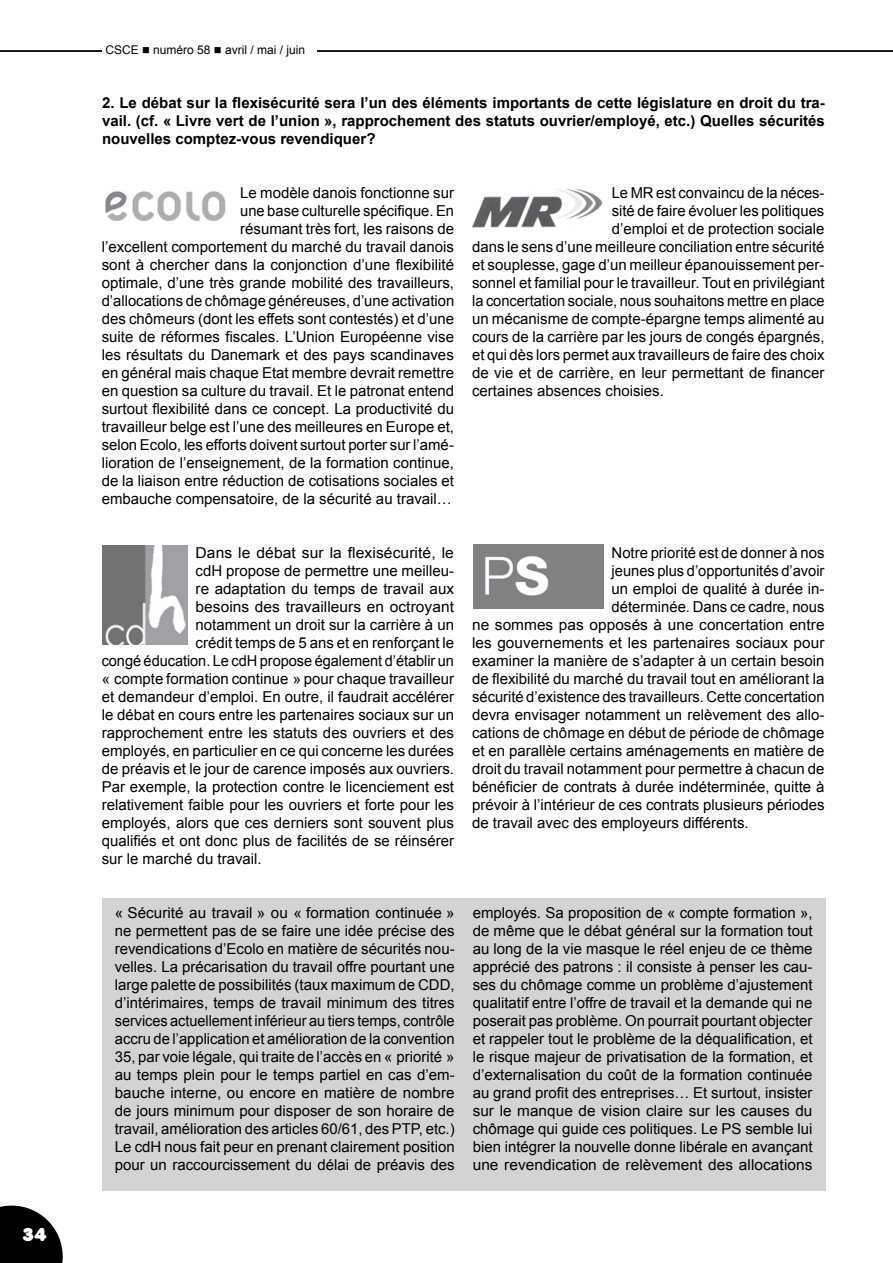
<style>
.page{position:relative;width:893px;height:1263px;background:#fff}
.page>*{position:absolute;margin:0;border:0;box-sizing:border-box;transform-origin:0 0}
.t1{font:18px "Debussy";color:#fff}
.t2{font:15px/18px "Arial";color:#000;text-align:justify}
.t3{font:700 15px/18px "Arial";color:#000;text-align:justify}
.t4{font:15px "Arial";color:#000;scale:1.04 1}
.t5{font:12px "Arial";color:#000}
</style>
<div class="page">
<svg style="left:0;top:1205px;width:63px;height:58px"></svg>
<hr style="left:0;top:50px;width:893px;height:2px;background:#000">
<div style="left:102px;top:46px;width:214px;height:14px;background:#fff"></div>
<div style="left:102px;top:899px;width:723px;height:292px;background:#d1d3d4"></div>
<img style="left:105px;top:191px;width:121px;height:30px">
<img style="left:472px;top:188px;width:131px;height:39px">
<img style="left:102px;top:545px;width:85px;height:99px">
<img style="left:473px;top:545px;width:130px;height:63px">
<p class="t1" style="left:22px;top:1225px;width:26px">34</p>
<p class="t5" style="left:105px;top:42px;width:201px">CSCE ■ numéro 58 ■ avril / mai / juin</p>
<p class="t3" style="left:102px;top:94px;width:724px">2. Le débat sur la flexisécurité sera l’un des éléments importants de cette législature en droit du tra&shy;vail. (cf. « Livre vert de l’union », rapprochement des statuts ouvrier/employé, etc.) Quelles sécurités nouvelles comptez-vous revendiquer?</p>
<p class="t2" style="left:102px;top:184px;width:354px;text-align:right">Le modèle danois fonctionne sur<br>une base culturelle spécifique. En<br>résumant très fort, les raisons de<br>l’excellent comportement du marché du travail danois sont à chercher dans la conjonction d’une flexibilité optimale, d’une très grande mobilité des travailleurs, d’allocations de chômage généreuses, d’une activation des chômeurs (dont les effets sont contestés) et d’une suite de réformes fiscales. L’Union Européenne vise les résultats du Danemark et des pays scandinaves en général mais chaque Etat membre devrait remettre en question sa culture du travail. Et le patronat entend surtout flexibilité dans ce concept. La productivité du travailleur belge est l’une des meilleures en Europe et, selon Ecolo, les efforts doivent surtout porter sur l’amé&shy;lioration de l’enseignement, de la formation continue, de la liaison entre réduction de cotisations sociales et embauche compensatoire, de la sécurité au travail…</p>
<p class="t2" style="left:612px;top:184px;width:214px">Le MR est convaincu de la néces-</p>
<p class="t2" style="left:612px;top:202px;width:214px">sité de faire évoluer les politiques</p>
<p class="t2" style="left:612px;top:220px;width:214px">d’emploi et de protection sociale</p>
<p class="t2" style="left:472px;top:238px;width:354px">dans le sens d’une meilleure conciliation entre sécurité</p>
<p class="t2" style="left:472px;top:256px;width:354px">et souplesse, gage d’un meilleur épanouissement per-</p>
<p class="t2" style="left:472px;top:274px;width:354px">sonnel et familial pour le travailleur. Tout en privilégiant</p>
<p class="t2" style="left:472px;top:292px;width:354px">la concertation sociale, nous souhaitons mettre en place</p>
<p class="t2" style="left:472px;top:310px;width:354px">un mécanisme de compte-épargne temps alimenté au</p>
<p class="t2" style="left:472px;top:328px;width:354px">cours de la carrière par les jours de congés épargnés,</p>
<p class="t2" style="left:472px;top:346px;width:354px">et qui dès lors permet aux travailleurs de faire des choix</p>
<p class="t2" style="left:472px;top:364px;width:354px">de vie et de carrière, en leur permettant de financer</p>
<p class="t2" style="left:472px;top:382px;width:193px">certaines absences choisies.</p>
<p class="t4" style="left:196px;top:543px;width:250px">Dans le débat sur la flexisécurité, le</p>
<p class="t2" style="left:196px;top:562px;width:260px">cdH propose de permettre une meilleu-</p>
<p class="t2" style="left:196px;top:580px;width:260px">re adaptation du temps de travail aux</p>
<p class="t2" style="left:196px;top:598px;width:260px">besoins des travailleurs en octroyant</p>
<p class="t2" style="left:196px;top:616px;width:260px">notamment un droit sur la carrière à un</p>
<p class="t2" style="left:196px;top:634px;width:260px">crédit temps de 5 ans et en renforçant le</p>
<p class="t2" style="left:102px;top:652px;width:354px">congé éducation. Le cdH propose également d’établir un</p>
<p class="t2" style="left:102px;top:670px;width:354px">« compte formation continue » pour chaque travailleur</p>
<p class="t2" style="left:102px;top:688px;width:354px">et demandeur d’emploi. En outre, il faudrait accélérer</p>
<p class="t2" style="left:102px;top:706px;width:354px">le débat en cours entre les partenaires sociaux sur un</p>
<p class="t2" style="left:102px;top:724px;width:354px">rapprochement entre les statuts des ouvriers et des</p>
<p class="t2" style="left:102px;top:742px;width:354px">employés, en particulier en ce qui concerne les durées</p>
<p class="t2" style="left:102px;top:760px;width:354px">de préavis et le jour de carence imposés aux ouvriers.</p>
<p class="t2" style="left:102px;top:778px;width:354px">Par exemple, la protection contre le licenciement est</p>
<p class="t2" style="left:102px;top:796px;width:354px">relativement faible pour les ouvriers et forte pour les</p>
<p class="t2" style="left:102px;top:814px;width:354px">employés, alors que ces derniers sont souvent plus</p>
<p class="t2" style="left:102px;top:832px;width:354px">qualifiés et ont donc plus de facilités de se réinsérer</p>
<p class="t2" style="left:102px;top:850px;width:162px">sur le marché du travail.</p>
<p class="t2" style="left:612px;top:544px;width:214px">Notre priorité est de donner à nos</p>
<p class="t2" style="left:612px;top:562px;width:214px">jeunes plus d’opportunités d’avoir</p>
<p class="t2" style="left:612px;top:580px;width:214px">un emploi de qualité à durée in-</p>
<p class="t2" style="left:612px;top:598px;width:214px">déterminée. Dans ce cadre, nous</p>
<p class="t2" style="left:472px;top:616px;width:354px">ne sommes pas opposés à une concertation entre</p>
<p class="t2" style="left:472px;top:634px;width:354px">les gouvernements et les partenaires sociaux pour</p>
<p class="t2" style="left:472px;top:652px;width:354px">examiner la manière de s’adapter à un certain besoin</p>
<p class="t2" style="left:472px;top:670px;width:354px">de flexibilité du marché du travail tout en améliorant la</p>
<p class="t2" style="left:472px;top:688px;width:354px">sécurité d’existence des travailleurs. Cette concertation</p>
<p class="t2" style="left:472px;top:706px;width:354px">devra envisager notamment un relèvement des allo-</p>
<p class="t2" style="left:472px;top:724px;width:354px">cations de chômage en début de période de chômage</p>
<p class="t2" style="left:472px;top:742px;width:354px">et en parallèle certains aménagements en matière de</p>
<p class="t2" style="left:472px;top:760px;width:354px">droit du travail notamment pour permettre à chacun de</p>
<p class="t2" style="left:472px;top:778px;width:354px">bénéficier de contrats à durée indéterminée, quitte à</p>
<p class="t2" style="left:472px;top:796px;width:354px">prévoir à l’intérieur de ces contrats plusieurs périodes</p>
<p class="t2" style="left:472px;top:814px;width:278px">de travail avec des employeurs différents.</p>
<p class="t2" style="left:115px;top:904px;width:341px">« Sécurité au travail » ou « formation continuée » ne permettent pas de se faire une idée précise des revendications d’Ecolo en matière de sécurités nou&shy;velles. La précarisation du travail offre pourtant une large palette de possibilités (taux maximum de CDD, d’intérimaires, temps de travail minimum des titres services actuellement inférieur au tiers temps, contrôle accru de l’application et amélioration de la convention 35, par voie légale, qui traite de l’accès en « priorité » au temps plein pour le temps partiel en cas d’em&shy;bauche interne, ou encore en matière de nombre de jours minimum pour disposer de son horaire de travail, amélioration des articles 60/61, des PTP, etc.)<br>Le cdH nous fait peur en prenant clairement position pour un raccourcissement du délai de préavis des</p>
<p class="t2" style="left:473px;top:904px;width:341px">employés. Sa proposition de « compte formation », de même que le débat général sur la formation tout au long de la vie masque le réel enjeu de ce thème apprécié des patrons : il consiste à penser les cau&shy;ses du chômage comme un problème d’ajustement qualitatif entre l’offre de travail et la demande qui ne poserait pas problème. On pourrait pourtant objecter et rappeler tout le problème de la déqualification, et le risque majeur de privatisation de la formation, et d’externalisation du coût de la formation continuée au grand profit des entreprises… Et surtout, insister sur le manque de vision claire sur les causes du chômage qui guide ces politiques. Le PS semble lui bien intégrer la nouvelle donne libérale en avançant une revendication de relèvement des allocations</p>
</div>
